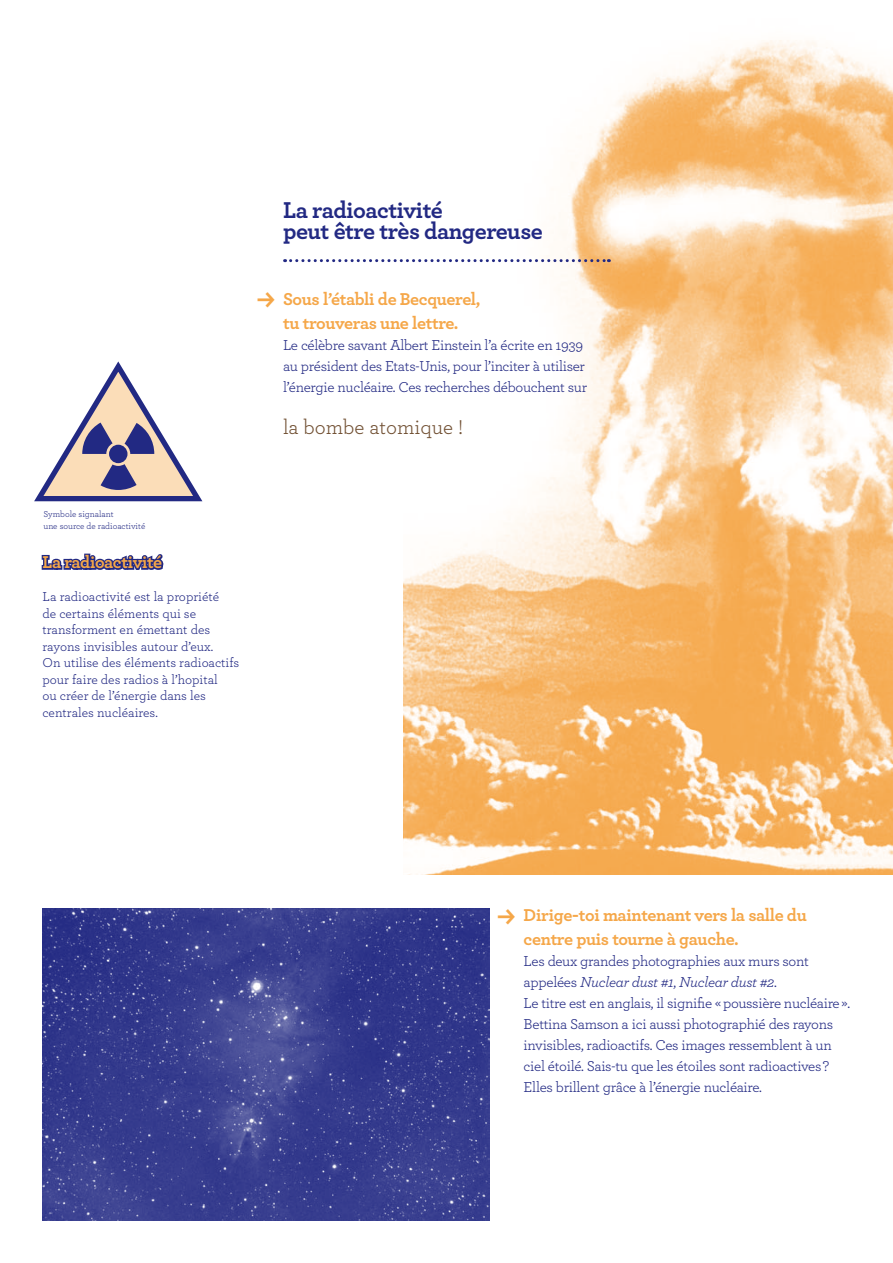
<style>
.page{position:relative;width:893px;height:1263px;background:#fff}
.page>*{position:absolute;margin:0;border:0;box-sizing:border-box;transform-origin:0 0}
.t1{font:700 24px/21px "Archer";letter-spacing:-.02em;color:#222983}
.t2{font:21px "Archer";color:#715033}
.t3{font:700 18px/24px "Archer";letter-spacing:-.02em;color:#f5a749}
.t4{font:15px/21px "Archer";letter-spacing:-.02em;color:#222983}
.t5{font:13.5px/16.5px "Archer";color:#222983}
.t6{font:9px/12px "Archer";color:#222983}
.s1{font-style:italic}
</style>
<div class="page">
<img style="left:403px;top:40px;width:490px;height:834px">
<svg style="left:41px;top:553px;width:123px;height:17px"></svg>
<img style="left:43px;top:908px;width:447px;height:312px">
<svg style="left:285px;top:259px;width:324px;height:3px"></svg>
<svg style="left:34px;top:361px;width:169px;height:141px"></svg>
<div style="left:109px;top:445px;width:18px;height:18px;background:#222983;border-radius:50%"></div>
<p class="t6" style="left:43px;top:508px;width:103px">Symbole signalant<br>une source de radioactivité</p>
<p class="t3" style="left:43px;top:549px;width:121px">La radioactivité</p>
<p class="t5" style="left:43px;top:588px;width:198px">La radioactivité est la propriété<br>de certains éléments qui se transforment en émettant des rayons invisibles autour d’eux.<br>On utilise des éléments radioactifs pour faire des radios à l’hopital<br>ou créer de l’énergie dans les centrales nucléaires.</p>
<h1 class="t1" style="left:283px;top:197px;width:261px">La radioactivité<br>peut être très dangereuse</h1>
<p class="t3" style="left:283px;top:285px;width:199px">Sous l’établi de Becquerel, tu trouveras une lettre.</p>
<p class="t4" style="left:283px;top:333px;width:306px">Le célèbre savant Albert Einstein l’a écrite en 1939 au président des Etats-Unis, pour l’inciter à utiliser l’énergie nucléaire. Ces recherches débouchent sur</p>
<h2 class="t2" style="left:283px;top:412px;width:182px">la bombe atomique !</h2>
<p class="t3" style="left:524px;top:901px;width:285px">Dirige-toi maintenant vers la salle du centre puis tourne à gauche.</p>
<p class="t4" style="left:524px;top:949px;width:328px">Les deux grandes photographies aux murs sont appelées <span class="s1">Nuclear dust #1</span>, <span class="s1">Nuclear dust #2</span>.<br>Le titre est en anglais, il signifie « poussière nucléaire ».<br>Bettina Samson a ici aussi photographié des rayons invisibles, radioactifs. Ces images ressemblent à un ciel étoilé. Sais-tu que les étoiles sont radioactives ?<br>Elles brillent grâce à l’énergie nucléaire.</p>
</div>
